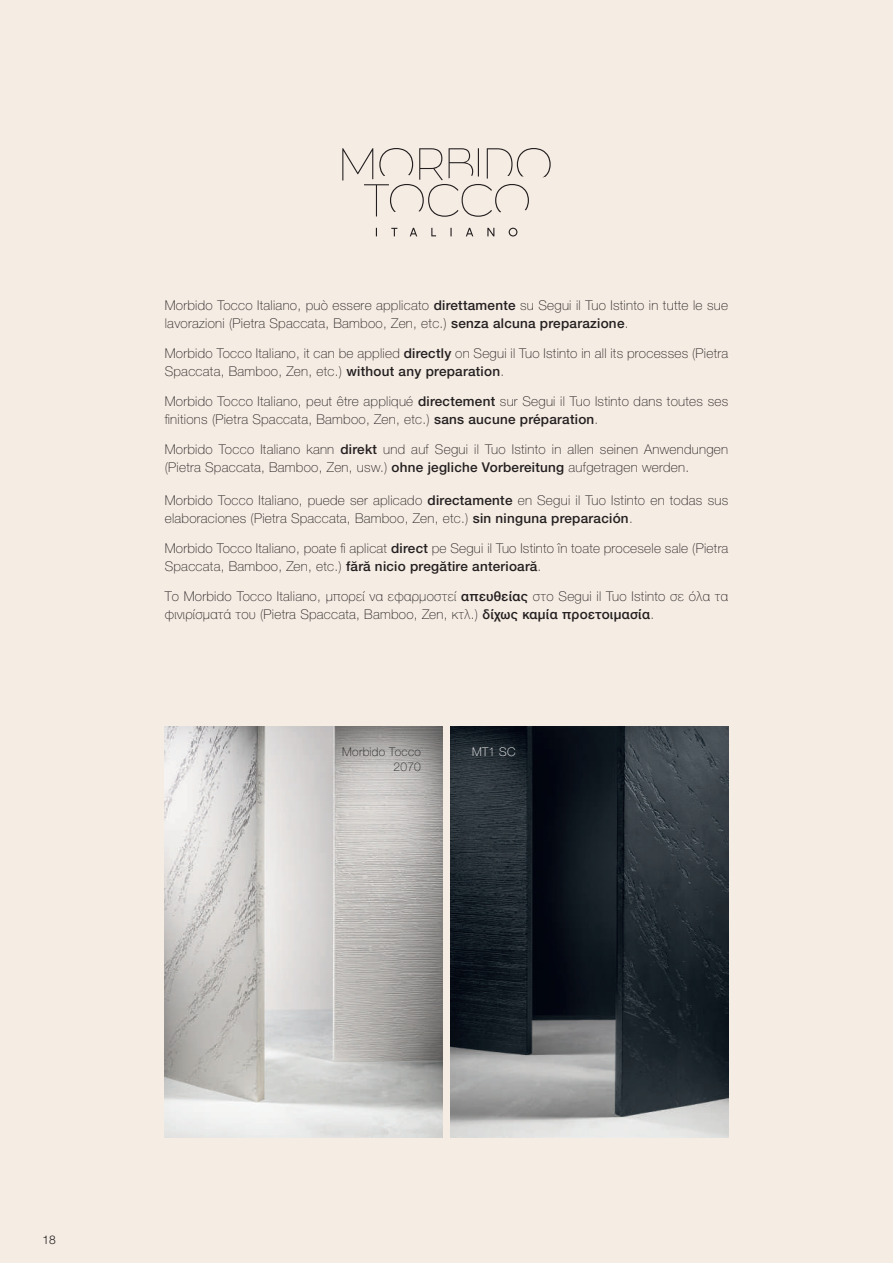
<style>
.page{position:relative;width:893px;height:1263px;background:#f5ece3}
.page>*{position:absolute;margin:0;border:0;box-sizing:border-box;transform-origin:0 0}
.t1{font:100 13.5px/18.8px "Helvetica Neue LT Std";letter-spacing:.02em;color:#231f20}
.t2{font:100 13.5px/18.8px "Helvetica Neue LTW1 G";letter-spacing:.02em;color:#231f20}
.t3{font:100 12px/14.4px "Helvetica Neue LT Std";letter-spacing:.025em;color:#231f20;text-align:right}
.t4{font:100 12px "Helvetica Neue LT Std";color:#fff}
.t5{font:300 12px "Helvetica Neue LT Std";color:#231f20}
.s1{font-weight:500}
</style>
<div class="page">
<img style="left:165px;top:726px;width:277px;height:412px">
<img style="left:451px;top:726px;width:277px;height:412px">
<svg style="left:342px;top:148px;width:209px;height:69px"></svg>
<svg style="left:376px;top:228px;width:141px;height:8px"></svg>
<p class="t1" style="left:165px;top:295px;width:565px">Morbido Tocco Italiano, può essere applicato <span class="s1">direttamente</span> su Segui il Tuo Istinto in tutte le sue lavorazioni (Pietra Spaccata, Bamboo, Zen, etc.) <span class="s1">senza alcuna preparazione</span>.</p>
<p class="t1" style="left:165px;top:343px;width:565px">Morbido Tocco Italiano, it can be applied <span class="s1">directly</span> on Segui il Tuo Istinto in all its processes (Pietra<br>Spaccata, Bamboo, Zen, etc.) <span class="s1">without any preparation</span>.</p>
<p class="t1" style="left:165px;top:391px;width:565px">Morbido Tocco Italiano, peut être appliqué <span class="s1">directement</span> sur Segui il Tuo Istinto dans toutes ses finitions (Pietra Spaccata, Bamboo, Zen, etc.) <span class="s1">sans aucune préparation</span>.</p>
<p class="t1" style="left:165px;top:439px;width:565px">Morbido Tocco Italiano kann <span class="s1">direkt</span> und auf Segui il Tuo Istinto in allen seinen Anwendungen (Pietra Spaccata, Bamboo, Zen, usw.) <span class="s1">ohne jegliche Vorbereitung</span> aufgetragen werden.</p>
<p class="t1" style="left:165px;top:490px;width:565px">Morbido Tocco Italiano, puede ser aplicado <span class="s1">directamente</span> en Segui il Tuo Istinto en todas sus elaboraciones (Pietra Spaccata, Bamboo, Zen, etc.) <span class="s1">sin ninguna preparación</span>.</p>
<p class="t2" style="left:165px;top:538px;width:565px">Morbido Tocco Italiano, poate fi aplicat <span class="s1">direct</span> pe Segui il Tuo Istinto în toate procesele sale (Pietra<br>Spaccata, Bamboo, Zen, etc.) <span class="s1">fără nicio pregătire anterioară</span>.</p>
<p class="t2" style="left:165px;top:586px;width:565px">Το Morbido Tocco Italiano, μπορεί να εφαρμοστεί <span class="s1">απευθείας</span> στο Segui il Tuo Istinto σε όλα τα φινιρίσματά του (Pietra Spaccata, Bamboo, Zen, κτλ.) <span class="s1">δίχως καμία προετοιμασία</span>.</p>
<p class="t3" style="left:342px;top:745px;width:80px">Morbido Tocco<br>2070</p>
<p class="t4" style="left:472px;top:745px;width:45px">MT1 SC</p>
<p class="t5" style="left:43px;top:1232px;width:15px">18</p>
</div>
